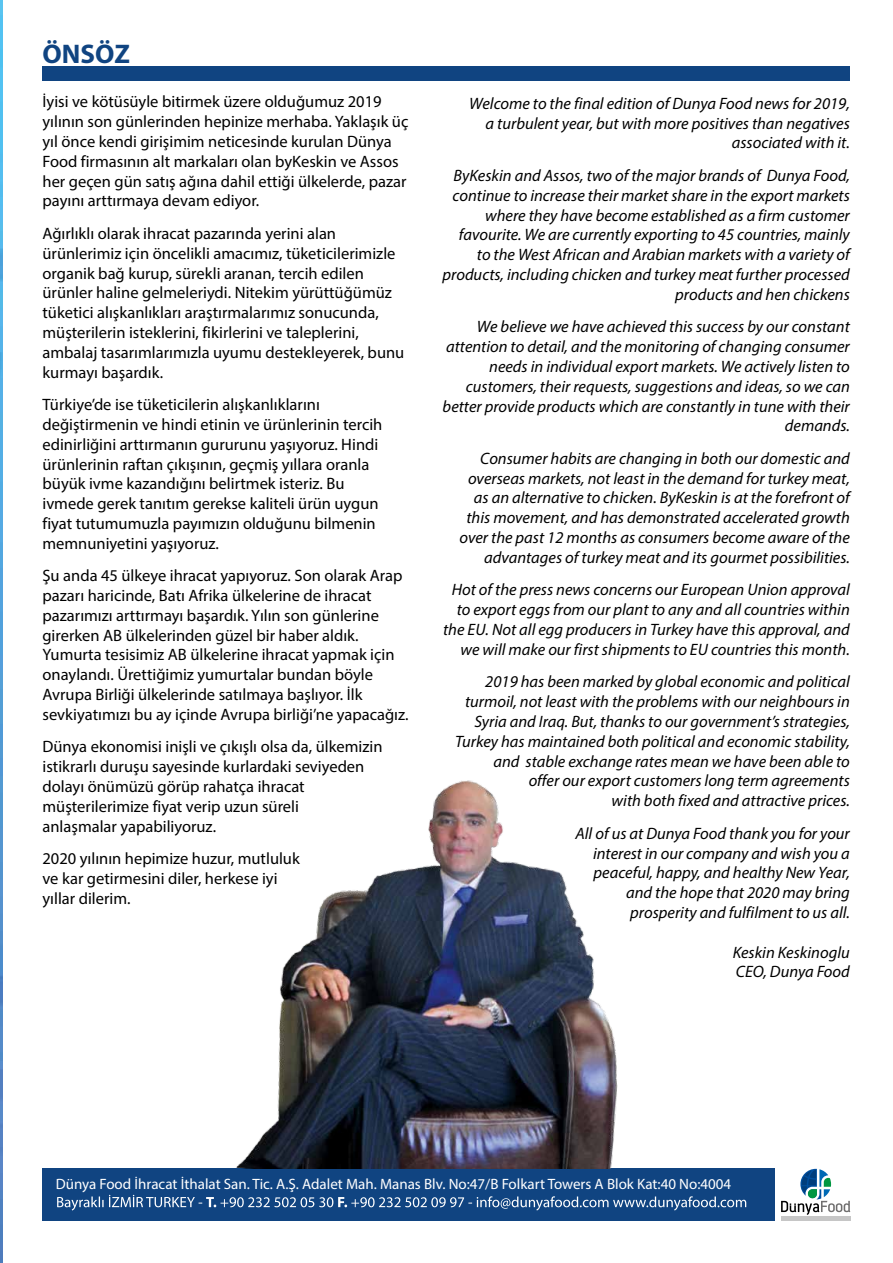
<style>
.page{position:relative;width:893px;height:1263px;background:#fff}
.page>*{position:absolute;margin:0;border:0;box-sizing:border-box;transform-origin:0 0}
.t1{font:700 27px "Myriad Pro";color:#104481}
.t2{font:italic 16.5px/19.8px "Myriad Pro";color:#000;text-align:right}
.t3{font:16.5px/19.8px "Myriad Pro";color:#000}
.t4{font:15px "Myriad Pro";color:#fff}
</style>
<div class="page">
<div style="left:43px;top:66px;width:807px;height:15px;background:#104481"></div>
<div style="left:43px;top:1168px;width:732px;height:52px;background:#104481"></div>
<svg style="left:781px;top:1169px;width:69px;height:46px"></svg>
<hr style="left:781px;top:1216px;width:69px;height:4px;background:#c6c6c6">
<svg style="left:57px;top:1195px;width:689px;height:15px"></svg>
<img style="left:0;top:0;width:3px;height:1263px">
<img style="left:236px;top:780px;width:382px;height:388px">
<h1 class="t1" style="left:43px;top:36px;width:89px">ÖNSÖZ</h1>
<p class="t3" style="left:43px;top:92px;width:367px">İyisi ve kötüsüyle bitirmek üzere olduğumuz 2019 yılının son günlerinden hepinize merhaba. Yaklaşık üç yıl önce kendi girişimim neticesinde kurulan Dünya Food firmasının alt markaları olan byKeskin ve Assos her geçen gün satış ağına dahil ettiği ülkelerde, pazar payını arttırmaya devam ediyor.</p>
<p class="t3" style="left:43px;top:223px;width:363px">Ağırlıklı olarak ihracat pazarında yerini alan ürünlerimiz için öncelikli amacımız, tüketicilerimizle organik bağ kurup, sürekli aranan, tercih edilen ürünler haline gelmeleriydi. Nitekim yürüttüğümüz tüketici alışkanlıkları araştırmalarımız sonucunda, müşterilerin isteklerini, fikirlerini ve taleplerini, ambalaj tasarımlarımızla uyumu destekleyerek, bunu kurmayı başardık.</p>
<p class="t3" style="left:43px;top:394px;width:341px">Türkiye’de ise tüketicilerin alışkanlıklarını değiştirmenin ve hindi etinin ve ürünlerinin tercih edinirliğini arttırmanın gururunu yaşıyoruz. Hindi ürünlerinin raftan çıkışının, geçmiş yıllara oranla büyük ivme kazandığını belirtmek isteriz. Bu ivmede gerek tanıtım gerekse kaliteli ürün uygun fiyat tutumumuzla payımızın olduğunu bilmenin memnuniyetini yaşıyoruz.</p>
<p class="t3" style="left:43px;top:566px;width:368px">Şu anda 45 ülkeye ihracat yapıyoruz. Son olarak Arap pazarı haricinde, Batı Afrika ülkelerine de ihracat pazarımızı arttırmayı başardık. Yılın son günlerine girerken AB ülkelerinden güzel bir haber aldık.<br>Yumurta tesisimiz AB ülkelerine ihracat yapmak için onaylandı. Ürettiğimiz yumurtalar bundan böyle Avrupa Birliği ülkelerinde satılmaya başlıyor. İlk sevkiyatımızı bu ay içinde Avrupa birliği’ne yapacağız.</p>
<p class="t3" style="left:43px;top:737px;width:341px">Dünya ekonomisi inişli ve çıkışlı olsa da, ülkemizin istikrarlı duruşu sayesinde kurlardaki seviyeden dolayı önümüzü görüp rahatça ihracat müşterilerimize fiyat verip uzun süreli<br>anlaşmalar yapabiliyoruz.</p>
<p class="t3" style="left:43px;top:848px;width:259px">2020 yılının hepimize huzur, mutluluk ve kar getirmesini diler, herkese iyi yıllar dilerim.</p>
<p class="t2" style="left:469px;top:93px;width:382px">Welcome to the final edition of Dunya Food news for 2019, a turbulent year, but with more positives than negatives associated with it.</p>
<p class="t2" style="left:442px;top:165px;width:409px">ByKeskin and Assos, two of the major brands of Dunya Food, continue to increase their market share in the export markets where they have become established as a firm customer favourite. We are currently exporting to 45 countries, mainly to the West African and Arabian markets with a variety of products, including chicken and turkey meat further processed products and hen chickens</p>
<p class="t2" style="left:443px;top:317px;width:409px">We believe we have achieved this success by our constant attention to detail, and the monitoring of changing consumer needs in individual export markets. We actively listen to customers, their requests, suggestions and ideas, so we can better provide products which are constantly in tune with their demands.</p>
<p class="t2" style="left:460px;top:448px;width:392px">Consumer habits are changing in both our domestic and overseas markets, not least in the demand for turkey meat, as an alternative to chicken. ByKeskin is at the forefront of this movement, and has demonstrated accelerated growth over the past 12 months as consumers become aware of the advantages of turkey meat and its gourmet possibilities.</p>
<p class="t2" style="left:443px;top:580px;width:408px">Hot of the press news concerns our European Union approval to export eggs from our plant to any and all countries within the EU. Not all egg producers in Turkey have this approval, and we will make our first shipments to EU countries this month.</p>
<p class="t2" style="left:455px;top:672px;width:396px">2019 has been marked by global economic and political turmoil, not least with the problems with our neighbours in Syria and Iraq. But, thanks to our government’s strategies, Turkey has maintained both political and economic stability, and stable exchange rates mean we have been able to<br>offer our export customers long term agreements<br>with both fixed and attractive prices.</p>
<p class="t2" style="left:575px;top:823px;width:276px">All of us at Dunya Food thank you for your interest in our company and wish you a peaceful, happy, and healthy New Year, and the hope that 2020 may bring prosperity and fulfilment to us all.</p>
<p class="t2" style="left:733px;top:942px;width:119px;text-align:left">Keskin Keskinoglu<br>CEO, Dunya Food</p>
<p class="t4" style="left:56px;top:1175px;width:677px">Dünya Food İhracat İthalat San. Tic. A.Ş. Adalet Mah. Manas Blv. No:47/B Folkart Towers A Blok Kat:40 No:4004</p>
</div>
